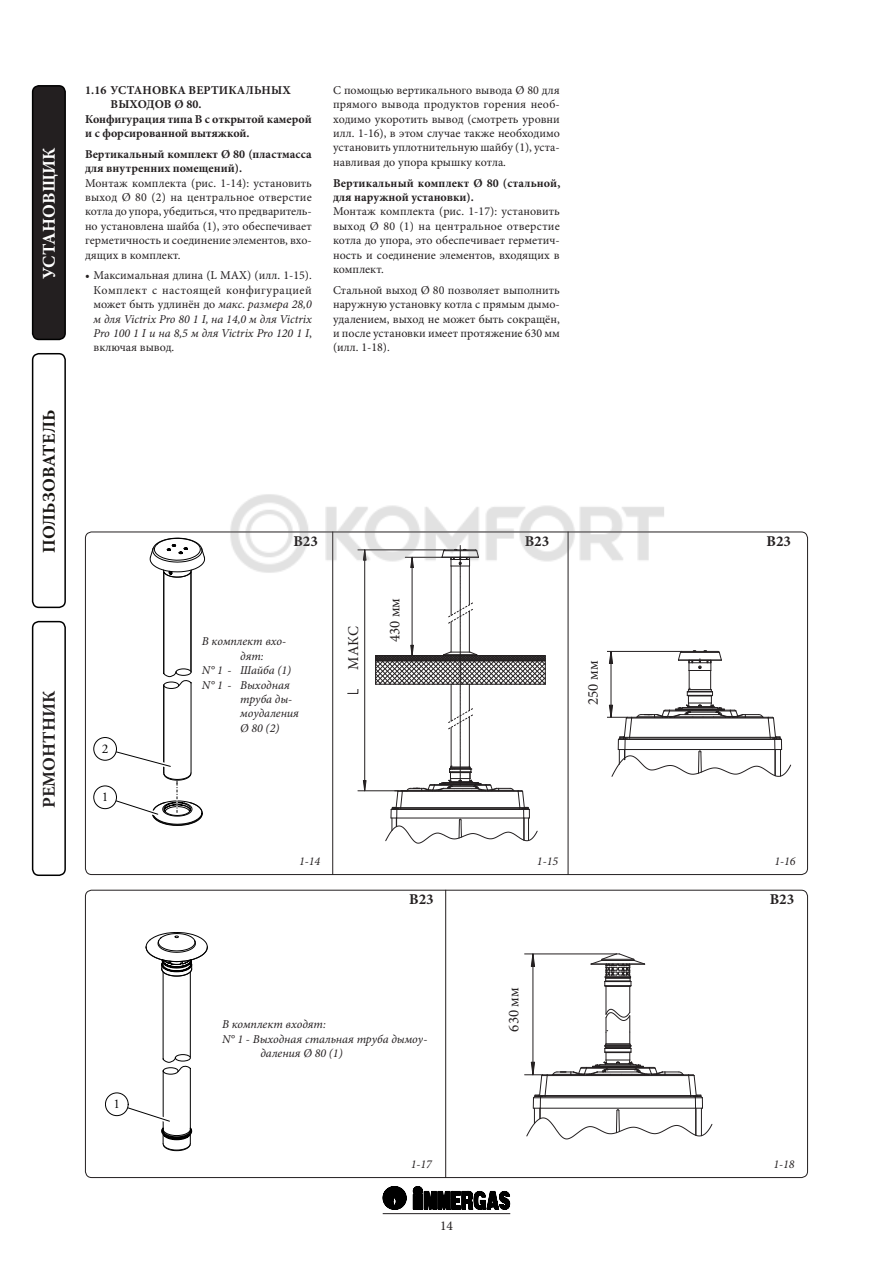
<style>
.page{position:relative;width:893px;height:1263px;background:#fff}
.page>*{position:absolute;margin:0;border:0;box-sizing:border-box;transform-origin:0 0}
.t1{font:700 18px "Minion Pro";color:#181512}
.t2{font:700 18px "Minion Pro";color:#fff}
.t3{font:700 18px "Minion Pro";color:#231f20}
.Titolo{font:15px "Minion Pro";color:#231f20}
.Testo{font:700 15px "Minion Pro";color:#231f20}
.t4{font:13.5px "Minion Pro";color:#231f20}
.t5{font:13.2px "Adobe Garamond Pro";color:#000}
.Testo_Spazio{font:12px/14.4px "Minion Pro";color:#231f20;text-align:justify}
.Testo1{font:12px/14.4px "Minion Pro";color:#231f20;text-align:justify}
.Testo-2{font:12px/14.4px "Minion Pro";color:#231f20;text-align:justify}
.Legenda{font:italic 12px/14.4px "Minion Pro";color:#231f20}
.Testo-3{font:700 12px/14.4px "Minion Pro";color:#231f20}
.Testo_Spazio-2{font:700 12px/14.4px "Minion Pro";color:#231f20}
.Sottotitolo{font:700 12px/14.4px "Minion Pro";letter-spacing:.01em;color:#231f20}
.s1{font-style:italic}
</style>
<div class="page">
<hr style="left:445px;top:890px;width:1px;height:288px;background:#231f20">
<hr style="left:332px;top:532px;width:1px;height:343px;background:#231f20">
<hr style="left:568px;top:532px;width:1px;height:343px;background:#231f20">
<div style="left:94px;top:786px;width:23px;height:23px;background:#fff;border:1px solid #000;border-radius:50%"></div>
<div style="left:97px;top:790px;width:16px;height:16px;border:1px solid #fff;border-radius:50%"></div>
<svg style="left:102px;top:538px;width:103px;height:288px"></svg>
<div style="left:94px;top:737px;width:23px;height:23px;background:#fff;border:1px solid #000;border-radius:50%"></div>
<div style="left:97px;top:742px;width:16px;height:16px;border:1px solid #fff;border-radius:50%"></div>
<hr style="left:364px;top:550px;width:1px;height:241px;background:#231f20">
<hr style="left:358px;top:790px;width:40px;height:1px;background:#231f20">
<svg style="left:363px;top:780px;width:4px;height:11px"></svg>
<svg style="left:347px;top:689px;width:11px;height:5px"></svg>
<svg style="left:375px;top:583px;width:171px;height:261px"></svg>
<svg style="left:114px;top:932px;width:94px;height:219px"></svg>
<div style="left:105px;top:1093px;width:23px;height:23px;background:#fff;border:1px solid #000;border-radius:50%"></div>
<div style="left:109px;top:1097px;width:16px;height:16px;border:1px solid #fff;border-radius:50%"></div>
<svg style="left:524px;top:953px;width:189px;height:186px"></svg>
<svg style="left:607px;top:650px;width:184px;height:127px"></svg>
<svg style="left:390px;top:1209px;width:118px;height:1px"></svg>
<svg style="left:383px;top:1186px;width:127px;height:23px"></svg>
<hr style="left:383px;top:1213px;width:127px;height:1px;background:#231f20">
<div style="left:33px;top:86px;width:32px;height:253px;background:#231f20;border-radius:6px"></div>
<div style="left:32px;top:85px;width:34px;height:255px;border:2px solid #000;border-radius:6px"></div>
<div style="left:32px;top:353px;width:34px;height:255px;border:2px solid #000;border-radius:6px"></div>
<div style="left:32px;top:621px;width:34px;height:255px;border:2px solid #000;border-radius:6px"></div>
<div style="left:389px;top:560px;width:21px;height:82px;background:#fff"></div>
<div style="left:508px;top:969px;width:19px;height:81px;background:#fff"></div>
<img style="left:223px;top:494px;width:447px;height:89px">
<h1 class="t2" style="left:38px;top:279px;width:133px;rotate:-90deg">УСТАНОВЩИК</h1>
<h1 class="t1" style="left:38px;top:553px;width:144px;rotate:-90deg">ПОЛЬЗОВАТЕЛЬ</h1>
<h1 class="t3" style="left:38px;top:808px;width:119px;rotate:-90deg">РЕМОНТНИК</h1>
<p class="Sottotitolo" style="left:111px;top:83px;width:182px;text-indent:-26px">1.16 УСТАНОВКА ВЕРТИКАЛЬНЫХ<br>ВЫХОДОВ Ø 80.</p>
<p class="Testo_Spazio-2" style="left:85px;top:112px;width:228px">Конфигурация типа B с открытой камерой и с форсированной вытяжкой.</p>
<p class="Testo-3" style="left:85px;top:147px;width:228px">Вертикальный комплект Ø 80 (пластмасса для внутренних помещений).</p>
<p class="Testo_Spazio" style="left:85px;top:176px;width:228px">Монтаж комплекта (рис. 1-14): установить выход Ø 80 (2) на центральное отверстие котла до упора, убедиться, что предваритель&shy;но установлена шайба (1), это обеспечивает герметичность и соединение элементов, вхо&shy;дящих в комплект.</p>
<p class="Testo1" style="left:94px;top:269px;width:220px;text-indent:-9px">• Максимальная длина (L MAX) (илл. 1-15).<br>Комплект с настоящей конфигурацией может быть удлинён до <span class="s1">макс. размера 28,0 м для Victrix Pro 80 1 I, на 14,0 м для Victrix Pro 100 1 I и на 8,5 м для Victrix Pro 120 1 I</span>, включая вывод.</p>
<p class="Testo_Spazio" style="left:333px;top:83px;width:228px">С помощью вертикального вывода Ø 80 для прямого вывода продуктов горения необ&shy;ходимо укоротить вывод (смотреть уровни илл. 1-16), в этом случае также необходимо установить уплотнительную шайбу (1), уста&shy;навливая до упора крышку котла.</p>
<p class="Testo-3" style="left:333px;top:176px;width:229px">Вертикальный комплект Ø 80 (стальной, для наружной установки).</p>
<p class="Testo_Spazio" style="left:333px;top:205px;width:228px">Монтаж комплекта (рис. 1-17): установить выход Ø 80 (1) на центральное отверстие котла до упора, это обеспечивает герметич&shy;ность и соединение элементов, входящих в комплект.</p>
<p class="Testo-2" style="left:333px;top:283px;width:228px">Стальной выход Ø 80 позволяет выполнить наружную установку котла с прямым дымо&shy;удалением, выход не может быть сокращён, и после установки имеет протяжение 630 мм (илл. 1-18).</p>
<p class="Testo" style="left:293px;top:532px;width:26px">B23</p>
<p class="Testo" style="left:525px;top:532px;width:26px">B23</p>
<p class="t5" style="left:102px;top:741px;width:8px">2</p>
<p class="t5" style="left:102px;top:789px;width:8px">1</p>
<p class="Legenda" style="left:240px;top:635px;width:48px;text-indent:-38px">В комплект вхо&shy;дят:</p>
<p class="Legenda" style="left:202px;top:663px;width:91px">N° 1 - Шайба (1)</p>
<p class="Legenda" style="left:240px;top:678px;width:60px;text-indent:-38px">N° 1 - Выходная труба ды&shy;моудаления<br>Ø 80 (2)</p>
<p class="Titolo" style="left:344px;top:670px;width:45px;rotate:-90deg">МАКС</p>
<p class="Titolo" style="left:386px;top:642px;width:46px;rotate:-90deg">430 мм</p>
<p class="Legenda" style="left:299px;top:854px;width:23px">1-14</p>
<p class="Testo" style="left:409px;top:890px;width:26px">B23</p>
<p class="Legenda" style="left:537px;top:854px;width:23px">1-15</p>
<p class="Titolo" style="left:584px;top:705px;width:46px;rotate:-90deg">250 мм</p>
<p class="t5" style="left:114px;top:1096px;width:8px">1</p>
<p class="Legenda" style="left:222px;top:1018px;width:105px">В комплект входят:</p>
<p class="Legenda" style="left:260px;top:1032px;width:169px;text-indent:-38px">N° 1 - Выходная стальная труба дымоу&shy;даления Ø 80 (1)</p>
<p class="Legenda" style="left:411px;top:1157px;width:23px">1-17</p>
<p class="t4" style="left:440px;top:1217px;width:14px">14</p>
<p class="Titolo" style="left:505px;top:1032px;width:46px;rotate:-90deg">630 мм</p>
<p class="Testo" style="left:766px;top:532px;width:26px">B23</p>
<p class="Legenda" style="left:774px;top:854px;width:23px">1-16</p>
<p class="Testo" style="left:770px;top:890px;width:26px">B23</p>
<p class="Legenda" style="left:773px;top:1157px;width:23px">1-18</p>
</div>
